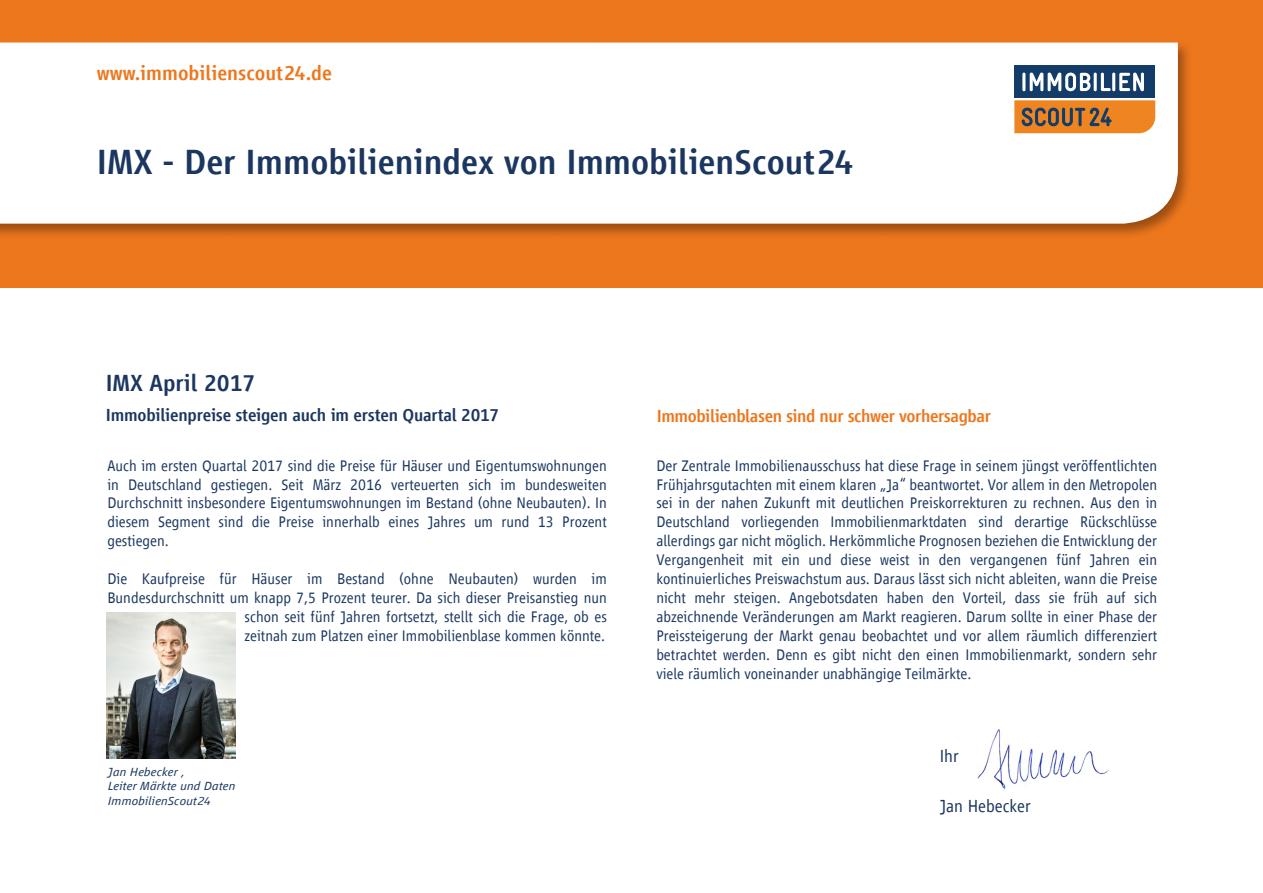
<style>
.page{position:relative;width:1263px;height:893px;background:#fff}
.page>*{position:absolute;margin:0;border:0;box-sizing:border-box;transform-origin:0 0}
.t1{font:500 36px "Scout Vialog";color:#1b3760}
.t2{font:500 24px "Scout Vialog";color:#1b3760}
.t3{font:500 21px "Scout Vialog";color:#ed771d}
.t4{font:500 18px "Scout Vialog";letter-spacing:-.01em;color:#1b3760}
.t5{font:500 18px "Scout Vialog";letter-spacing:-.025em;color:#ed771d}
.t6{font:300 18px "Scout Vialog";color:#1b3760}
.t7{font:300 15.75px/18.9px "Scout Vialog";color:#1a3760;text-align:justify}
.t8{font:italic 300 12.15px/14.5px "Scout Vialog";color:#1a3760;scale:1.15 1}
</style>
<div class="page">
<div style="left:0;top:0;width:1263px;height:287px;background:#ed771d"></div>
<svg style="left:0;top:42px;width:1188px;height:194px"></svg>
<div style="left:0;top:43px;width:1178px;height:181px;background:#fff"></div>
<div style="left:1014px;top:94px;width:141px;height:9px;background:#fff"></div>
<div style="left:1014px;top:65px;width:141px;height:33px;background:#133d68"></div>
<svg style="left:1014px;top:100px;width:141px;height:33px"></svg>
<hr style="left:1022px;top:73px;width:3px;height:18px;background:#fff;border-radius:2px">
<svg style="left:1030px;top:73px;width:60px;height:18px"></svg>
<hr style="left:1094px;top:73px;width:3px;height:18px;background:#fff;border-radius:2px">
<svg style="left:1101px;top:73px;width:10px;height:18px"></svg>
<hr style="left:1112px;top:73px;width:3px;height:18px;background:#fff;border-radius:2px">
<svg style="left:1119px;top:73px;width:25px;height:18px"></svg>
<img style="left:977px;top:729px;width:132px;height:60px">
<img style="left:106px;top:612px;width:130px;height:146px">
<h3 class="t3" style="left:97px;top:62px;width:237px">www.immobilienscout24.de</h3>
<h1 class="t1" style="left:97px;top:142px;width:758px">IMX - Der Immobilienindex von ImmobilienScout24</h1>
<h2 class="t2" style="left:106px;top:369px;width:151px">IMX April 2017</h2>
<p class="t4" style="left:106px;top:405px;width:395px">Immobilienpreise steigen auch im ersten Quartal 2017</p>
<p class="t7" style="left:107px;top:456px;width:501px">Auch im ersten Quartal 2017 sind die Preise für Häuser und Eigentumswohnungen in Deutschland gestiegen. Seit März 2016 verteuerten sich im bundesweiten Durchschnitt insbesondere Eigentumswohnungen im Bestand (ohne Neubauten). In diesem Segment sind die Preise innerhalb eines Jahres um rund 13 Prozent gestiegen.</p>
<p class="t7" style="left:107px;top:569px;width:501px;text-align:right">Die Kaufpreise für Häuser im Bestand (ohne Neubauten) wurden im Bundesdurchschnitt um knapp 7,5 Prozent teurer. Da sich dieser Preisanstieg nun schon seit fünf Jahren fortsetzt, stellt sich die Frage, ob es<br>zeitnah zum Platzen einer Immobilienblase kommen könnte.</p>
<p class="t8" style="left:108px;top:764px;width:112px">Jan Hebecker ,<br>Leiter Märkte und Daten<br>ImmobilienScout24</p>
<p class="t5" style="left:657px;top:406px;width:336px">Immobilienblasen sind nur schwer vorhersagbar</p>
<p class="t7" style="left:656px;top:456px;width:502px">Der Zentrale Immobilienausschuss hat diese Frage in seinem jüngst veröffentlichten Frühjahrsgutachten mit einem klaren „Ja“ beantwortet. Vor allem in den Metropolen sei in der nahen Zukunft mit deutlichen Preiskorrekturen zu rechnen. Aus den in Deutschland vorliegenden Immobilienmarktdaten sind derartige Rückschlüsse allerdings gar nicht möglich. Herkömmliche Prognosen beziehen die Entwicklung der Vergangenheit mit ein und diese weist in den vergangenen fünf Jahren ein kontinuierliches Preiswachstum aus. Daraus lässt sich nicht ableiten, wann die Preise nicht mehr steigen. Angebotsdaten haben den Vorteil, dass sie früh auf sich abzeichnende Veränderungen am Markt reagieren. Darum sollte in einer Phase der Preissteigerung der Markt genau beobachtet und vor allem räumlich differenziert betrachtet werden. Denn es gibt nicht den einen Immobilienmarkt, sondern sehr viele räumlich voneinander unabhängige Teilmärkte.</p>
<p class="t6" style="left:940px;top:746px;width:21px">Ihr</p>
<p class="t6" style="left:940px;top:796px;width:93px">Jan Hebecker</p>
</div>
